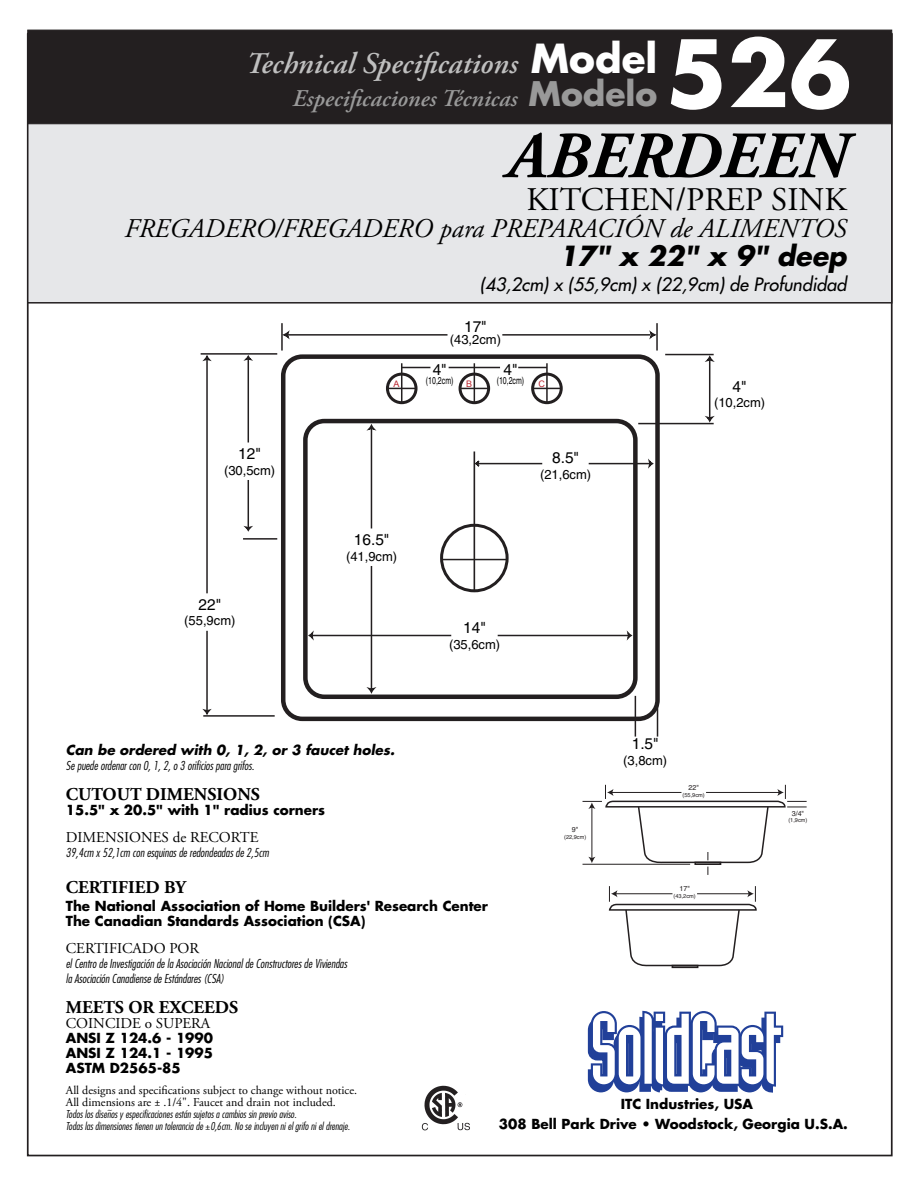
<style>
.page{position:relative;width:918px;height:1188px;background:#fff}
.page>*{position:absolute;margin:0;border:0;box-sizing:border-box;transform-origin:0 0}
.t1{font:700 90px "Futura Std";color:#fff}
.t2{font:italic 700 66px "Adobe Garamond Pro";color:#000}
.t3{font:33px "Adobe Garamond Pro";color:#000}
.t4{font:italic 600 30px "Adobe Garamond Pro";color:#bfbfbf}
.t5{font:italic 27px "Adobe Garamond Pro";color:#000}
.t6{font:italic 700 27px "Futura Std";color:#000}
.t7{font:italic 600 24px "Adobe Garamond Pro";color:#999}
.t8{font:700 18px "Adobe Garamond Pro";color:#000}
.t9{font:italic 500 18px "Futura Std";color:#000}
.t10{font:15.45px "Helvetica LT Std";color:#000}
.t11{font:15px "Adobe Garamond Pro";color:#000}
.t12{font:700 13.5px/15px "Futura Std";color:#000}
.t13{font:italic 700 13.5px "Futura Std";color:#000}
.t14{font:13.05px "Helvetica LT Std";color:#000}
.t15{font:italic 300 condensed 12px/15px "Futura Std";color:#000}
.t16{font:12px/12px "Adobe Garamond Pro";color:#000}
.t17{font:italic 300 condensed 10.5px/12px "Futura Std";color:#000}
.t18{font:italic 300 condensed 10.5px "Futura Std";color:#231f20}
.t19{font:10.05px "Helvetica LT Std";color:#000;scale:.7 1}
.t20{font:9px "Arial";color:#ba242e}
.t21{font:7.2px "Helvetica LT Std";color:#231f20}
.t22{font:5.7px "Helvetica LT Std";color:#231f20}
.s1{font-family:"Futura Std";font-weight:700;font-style:normal;font-size:39px;color:#fff}
.s2{font-family:"Futura Std";font-weight:700;font-style:normal;font-size:33px}
.s3{font-family:"Adobe Garamond Pro";font-weight:400;font-style:normal;font-stretch:normal}
</style>
<div class="page">
<div style="left:28px;top:34px;width:864px;height:269px;background:#e6e7e9"></div>
<div style="left:28px;top:30px;width:864px;height:94px;background:#231f20"></div>
<div style="left:28px;top:30px;width:864px;height:94px;border:1px solid #231f20"></div>
<div style="left:672px;top:965px;width:26px;height:3px;border:2px solid #231f20"></div>
<svg style="left:608px;top:886px;width:149px;height:81px"></svg>
<div style="left:672px;top:885px;width:25px;height:15px;background:#fff"></div>
<svg style="left:582px;top:784px;width:225px;height:91px"></svg>
<div style="left:681px;top:784px;width:25px;height:15px;background:#fff"></div>
<svg style="left:200px;top:323px;width:515px;height:414px"></svg>
<div style="left:348px;top:529px;width:47px;height:37px;background:#fff"></div>
<div style="left:451px;top:617px;width:47px;height:37px;background:#fff"></div>
<div style="left:542px;top:447px;width:47px;height:37px;background:#fff"></div>
<svg style="left:587px;top:1010px;width:197px;height:83px"></svg>
<img style="left:421px;top:1085px;width:49px;height:45px">
<h3 class="t4" style="left:246px;top:46px;width:413px">Technical Specifications <span class="s1">Model</span></h3>
<h3 class="t7" style="left:293px;top:85px;width:366px">Especificaciones Técnicas <span class="s2">Modelo</span></h3>
<h1 class="t1" style="left:666px;top:13px;width:187px">526</h1>
<h2 class="t2" style="left:507px;top:118px;width:341px">ABERDEEN</h2>
<h3 class="t3" style="left:526px;top:180px;width:322px">KITCHEN/PREP SINK</h3>
<h3 class="t5" style="left:124px;top:212px;width:724px">FREGADERO/FREGADERO para PREPARACIÓN de ALIMENTOS</h3>
<h3 class="t6" style="left:559px;top:238px;width:289px">17" x 22" x 9" deep</h3>
<h3 class="t9" style="left:480px;top:273px;width:368px">(43,2cm) x (55,9cm) x (22,9cm) de Profundidad</h3>
<p class="t10" style="left:464px;top:318px;width:24px">17"</p>
<p class="t14" style="left:450px;top:332px;width:53px">(43,2cm)</p>
<p class="t10" style="left:238px;top:445px;width:24px">12"</p>
<p class="t14" style="left:224px;top:462px;width:53px">(30,5cm)</p>
<p class="t10" style="left:199px;top:595px;width:24px">22"</p>
<p class="t14" style="left:184px;top:613px;width:53px">(55,9cm)</p>
<p class="t10" style="left:433px;top:360px;width:16px">4"</p>
<p class="t19" style="left:426px;top:375px;width:41px">(10,2cm)</p>
<p class="t10" style="left:733px;top:377px;width:16px">4"</p>
<p class="t14" style="left:714px;top:395px;width:53px">(10,2cm)</p>
<p class="t10" style="left:503px;top:360px;width:16px">4"</p>
<p class="t19" style="left:497px;top:375px;width:41px">(10,2cm)</p>
<p class="t20" style="left:394px;top:377px;width:8px">A</p>
<p class="t20" style="left:466px;top:377px;width:8px">B</p>
<p class="t20" style="left:539px;top:377px;width:8px">C</p>
<p class="t10" style="left:354px;top:531px;width:37px">16.5"</p>
<p class="t14" style="left:346px;top:548px;width:53px">(41,9cm)</p>
<p class="t10" style="left:552px;top:449px;width:29px">8.5"</p>
<p class="t14" style="left:540px;top:466px;width:53px">(21,6cm)</p>
<p class="t10" style="left:463px;top:619px;width:24px">14"</p>
<p class="t14" style="left:449px;top:636px;width:53px">(35,6cm)</p>
<p class="t13" style="left:66px;top:741px;width:330px">Can be ordered with 0, 1, 2, or 3 faucet holes.</p>
<p class="t15" style="left:66px;top:758px;width:190px">Se puede ordenar con 0, 1, 2, o 3 orificios para grifos.</p>
<h3 class="t8" style="left:66px;top:784px;width:196px">CUTOUT DIMENSIONS</h3>
<p class="t12" style="left:66px;top:802px;width:261px">15.5" x 20.5" with 1" radius corners</p>
<p class="t11" style="left:66px;top:828px;width:194px">DIMENSIONES de RECORTE</p>
<p class="t15" style="left:66px;top:845px;width:204px">39,4cm x 52,1cm con esquinas de redondeadas de 2,5cm</p>
<h3 class="t8" style="left:66px;top:877px;width:121px">CERTIFIED BY</h3>
<p class="t12" style="left:66px;top:898px;width:424px">The National Association of Home Builders' Research Center<br>The Canadian Standards Association (CSA)</p>
<p class="t11" style="left:66px;top:939px;width:135px">CERTIFICADO POR</p>
<p class="t15" style="left:66px;top:956px;width:283px">el Centro de Investigación de la Asociación Nacional de Constructores de Viviendas la Asociación Canadiense de Estándares (CSA)</p>
<h3 class="t8" style="left:66px;top:997px;width:174px">MEETS OR EXCEEDS</h3>
<p class="t11" style="left:66px;top:1014px;width:146px">COINCIDE o SUPERA</p>
<p class="t12" style="left:66px;top:1030px;width:149px;text-align:justify">ANSI Z 124.6 - 1990<br>ANSI Z 124.1 - 1995<br>ASTM D2565-85</p>
<p class="t16" style="left:66px;top:1084px;width:293px">All designs and specifications subject to change without notice.<br>All dimensions are ± .1/4". Faucet and drain not included.</p>
<p class="t17" style="left:66px;top:1108px;width:286px">Todos los disenos y especificaciones están sujetos a cambios sin previo aviso.<br>Todas las dimensiones tienen un tolerancia de <span class="s3">±</span>0,6cm. No se incluyen ni el grifo ni el drenaje.</p>
<p class="t18" style="left:107px;top:1103px;width:6px">~</p>
<p class="t21" style="left:572px;top:825px;width:8px">9"</p>
<p class="t22" style="left:564px;top:833px;width:24px">(22,9cm)</p>
<p class="t10" style="left:632px;top:735px;width:29px">1.5"</p>
<p class="t14" style="left:623px;top:753px;width:45px">(3,8cm)</p>
<p class="t21" style="left:688px;top:783px;width:12px">22"</p>
<p class="t22" style="left:683px;top:792px;width:24px">(55,9cm)</p>
<p class="t21" style="left:679px;top:885px;width:12px">17"</p>
<p class="t22" style="left:674px;top:893px;width:24px">(43,2cm)</p>
<p class="t21" style="left:792px;top:809px;width:14px">3/4"</p>
<p class="t22" style="left:788px;top:817px;width:21px">(1,9cm)</p>
<p class="t12" style="left:621px;top:1096px;width:134px">ITC Industries, USA</p>
<p class="t12" style="left:499px;top:1117px;width:350px">308 Bell Park Drive • Woodstock, Georgia U.S.A.</p>
</div>
